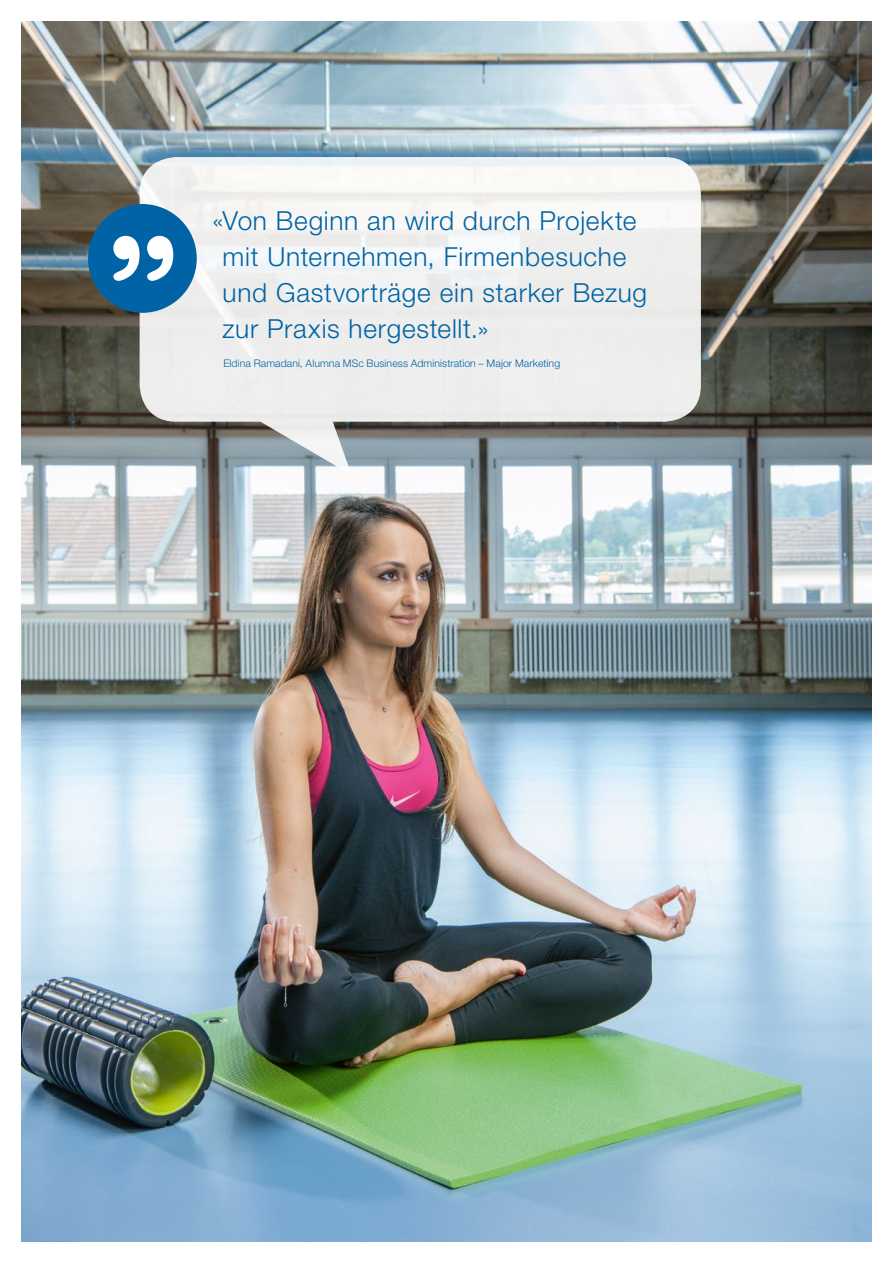
<style>
.page{position:relative;width:893px;height:1263px;background:#fff}
.page>*{position:absolute;margin:0;border:0;box-sizing:border-box;transform-origin:0 0}
.t1{font:700 148.5px "Helvetica Rounded LT Std";color:#fff}
.t2{font:300 26.25px/36px "Helvetica Neue LT Pro";letter-spacing:.025em;color:#0063a5}
.t3{font:300 10.5px "Helvetica Neue LT Pro";letter-spacing:.01em;color:#0063a5}
</style>
<div class="page">
<img style="left:21px;top:21px;width:851px;height:1221px">
<svg style="left:140px;top:157px;width:561px;height:317px;fill:#eeeeed"></svg>
<div style="left:88px;top:204px;width:109px;height:109px;background:#0063a5;border-radius:50%"></div>
<h1 class="t1" style="left:103px;top:202px;width:81px">”</h1>
<p class="t2" style="left:223px;top:202px;width:426px;text-indent:-10px">«Von Beginn an wird durch Projekte mit Unternehmen, Firmenbesuche und Gastvorträge ein starker Bezug zur Praxis hergestellt.»</p>
<p class="t3" style="left:223px;top:357px;width:338px">Eldina Ramadani, Alumna MSc Business Administration – Major Marketing</p>
</div>
